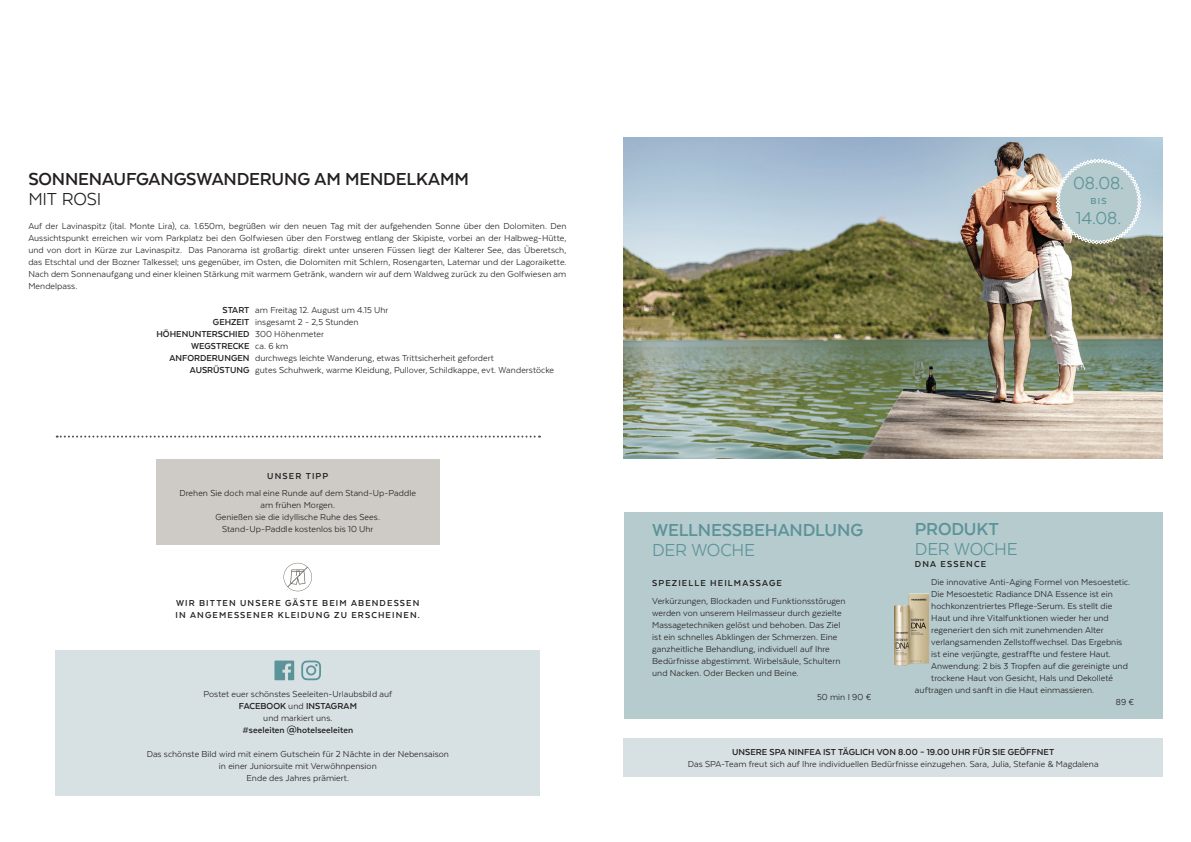
<style>
.page{position:relative;width:1191px;height:842px;background:#fff}
.page>*{position:absolute;margin:0;border:0;box-sizing:border-box;transform-origin:0 0}
.t1{font:700 20px "Texta";letter-spacing:-.01em;color:#231f20}
.t2{font:20px "Texta";letter-spacing:-.01em;color:#5b9399}
.t3{font:700 20px "Texta";letter-spacing:-.01em;color:#5b9399}
.t4{font:20px "Texta";letter-spacing:-.01em;color:#231f20}
.t5{font:10px/12px "Texta";letter-spacing:.005em;color:#231f20;text-align:center}
.t6{font:700 10px/12px "Texta";letter-spacing:.105em;color:#231f20}
.t7{font:700 10px "Texta";letter-spacing:.005em;color:#231f20}
.t8{font:700 10px "Texta";color:#231f20}
.t9{font:700 10px "Texta";color:#5b9399}
.s1{font-weight:700}
.s2{font-weight:400}
</style>
<div class="page">
<div style="left:624px;top:512px;width:538px;height:207px;background:#b6cbce"></div>
<img style="left:624px;top:137px;width:538px;height:322px">
<div style="left:56px;top:650px;width:484px;height:146px;background:#d7e1e4"></div>
<svg style="left:57px;top:436px;width:483px;height:2px"></svg>
<div style="left:156px;top:459px;width:283px;height:85px;background:#cecac6"></div>
<svg style="left:283px;top:563px;width:29px;height:28px"></svg>
<svg style="left:301px;top:660px;width:20px;height:20px"></svg>
<svg style="left:274px;top:660px;width:20px;height:20px"></svg>
<svg style="left:1056px;top:159px;width:85px;height:85px;background:#bacacb"></svg>
<div style="left:623px;top:738px;width:540px;height:38px;background:#d7e1e4"></div>
<img style="left:894px;top:593px;width:36px;height:73px">
<h1 class="t1" style="left:28px;top:169px;width:442px">SONNENAUFGANGSWANDERUNG AM MENDELKAMM</h1>
<h1 class="t4" style="left:28px;top:189px;width:74px">MIT ROSI</h1>
<p class="t5" style="left:28px;top:220px;width:539px;text-align:justify">Auf der Lavinaspitz (ital. Monte Lira), ca. 1.650m, begrüßen wir den neuen Tag mit der aufgehenden Sonne über den Dolomiten. Den Aussichtspunkt erreichen wir vom Parkplatz bei den Golfwiesen über den Forstweg entlang der Skipiste, vorbei an der Halbweg-Hütte, und von dort in Kürze zur Lavinaspitz. Das Panorama ist großartig: direkt unter unseren Füssen liegt der Kalterer See, das Überetsch, das Etschtal und der Bozner Talkessel; uns gegenüber, im Osten, die Dolomiten mit Schlern, Rosengarten, Latemar und der Lagoraikette.<br>Nach dem Sonnenaufgang und einer kleinen Stärkung mit warmem Getränk, wandern wir auf dem Waldweg zurück zu den Golfwiesen am Mendelpass.</p>
<p class="t5" style="left:222px;top:304px;width:167px"><span class="s1">START</span> am Freitag 12. August um 4.15 Uhr</p>
<p class="t5" style="left:213px;top:316px;width:147px"><span class="s1">GEHZEIT</span> insgesamt 2 - 2,5 Stunden</p>
<p class="t8" style="left:156px;top:329px;width:169px">HÖHENUNTERSCHIED <span class="s2">300 Höhenmeter</span></p>
<p class="t8" style="left:191px;top:341px;width:99px">WEGSTRECKE <span class="s2">ca. 6 km</span></p>
<p class="t5" style="left:169px;top:352px;width:326px"><span class="s1">ANFORDERUNGEN</span> durchwegs leichte Wanderung, etwas Trittsicherheit gefordert</p>
<p class="t5" style="left:190px;top:364px;width:366px"><span class="s1">AUSRÜSTUNG</span> gutes Schuhwerk, warme Kleidung, Pullover, Schildkappe, evt. Wanderstöcke</p>
<p class="t6" style="left:267px;top:470px;width:62px">UNSER TIPP</p>
<p class="t5" style="left:179px;top:487px;width:238px">Drehen Sie doch mal eine Runde auf dem Stand-Up-Paddle am frühen Morgen.<br>Genießen sie die idyllische Ruhe des Sees.<br>Stand-Up-Paddle kostenlos bis 10 Uhr</p>
<p class="t6" style="left:175px;top:597px;width:246px">WIR BITTEN UNSERE GÄSTE BEIM ABENDESSEN<br>IN ANGEMESSENER KLEIDUNG ZU ERSCHEINEN.</p>
<p class="t5" style="left:203px;top:688px;width:190px">Postet euer schönstes Seeleiten-Urlaubsbild auf<br><span class="s1">FACEBOOK</span> und <span class="s1">INSTAGRAM<br></span>und markiert uns.</p>
<p class="t7" style="left:243px;top:725px;width:112px">#seeleiten @hotelseeleiten</p>
<p class="t5" style="left:147px;top:748px;width:304px">Das schönste Bild wird mit einem Gutschein für 2 Nächte in der Nebensaison in einer Juniorsuite mit Verwöhnpension<br>Ende des Jahres prämiert.</p>
<h1 class="t2" style="left:1073px;top:173px;width:53px">08.08.</h1>
<p class="t9" style="left:1090px;top:196px;width:17px">BIS</p>
<h1 class="t2" style="left:1076px;top:208px;width:47px">14.08.</h1>
<h1 class="t3" style="left:652px;top:520px;width:212px">WELLNESSBEHANDLUNG</h1>
<h1 class="t2" style="left:652px;top:540px;width:104px">DER WOCHE</h1>
<p class="t6" style="left:652px;top:577px;width:131px">SPEZIELLE HEILMASSAGE</p>
<p class="t5" style="left:652px;top:595px;width:195px;text-align:left">Verkürzungen, Blockaden und Funktionsstörugen werden von unserem Heilmasseur durch gezielte Massagetechniken gelöst und behoben. Das Ziel ist ein schnelles Abklingen der Schmerzen. Eine ganzheitliche Behandlung, individuell auf Ihre Bedürfnisse abgestimmt. Wirbelsäule, Schultern und Nacken. Oder Becken und Beine.</p>
<p class="t5" style="left:817px;top:691px;width:56px">50 min I 90 €</p>
<h1 class="t3" style="left:915px;top:519px;width:86px">PRODUKT</h1>
<h1 class="t2" style="left:915px;top:539px;width:104px">DER WOCHE</h1>
<p class="t6" style="left:915px;top:558px;width:73px">DNA ESSENCE</p>
<p class="t5" style="left:931px;top:576px;width:200px">Die innovative Anti-Aging Formel von Mesoestetic.</p>
<p class="t5" style="left:931px;top:588px;width:183px">Die Mesoestetic Radiance DNA Essence ist ein</p>
<p class="t5" style="left:931px;top:600px;width:183px">hochkonzentriertes Pflege-Serum. Es stellt die</p>
<p class="t5" style="left:931px;top:612px;width:179px">Haut und ihre Vitalfunktionen wieder her und</p>
<p class="t5" style="left:931px;top:624px;width:174px">regeneriert den sich mit zunehmenden Alter</p>
<p class="t5" style="left:931px;top:636px;width:193px">verlangsamenden Zellstoffwechsel. Das Ergebnis</p>
<p class="t5" style="left:931px;top:648px;width:181px">ist eine verjüngte, gestraffte und festere Haut.</p>
<p class="t5" style="left:931px;top:660px;width:198px">Anwendung: 2 bis 3 Tropfen auf die gereinigte und</p>
<p class="t5" style="left:931px;top:672px;width:183px">trockene Haut von Gesicht, Hals und Dekolleté</p>
<p class="t5" style="left:915px;top:684px;width:181px">auftragen und sanft in die Haut einmassieren.</p>
<p class="t5" style="left:1116px;top:696px;width:20px">89 €</p>
<p class="t7" style="left:732px;top:747px;width:323px">UNSERE SPA NINFEA IST TÄGLICH VON 8.00 – 19.00 UHR FÜR SIE GEÖFFNET</p>
<p class="t5" style="left:688px;top:758px;width:412px">Das SPA-Team freut sich auf Ihre individuellen Bedürfnisse einzugehen. Sara, Julia, Stefanie &amp; Magdalena</p>
</div>
